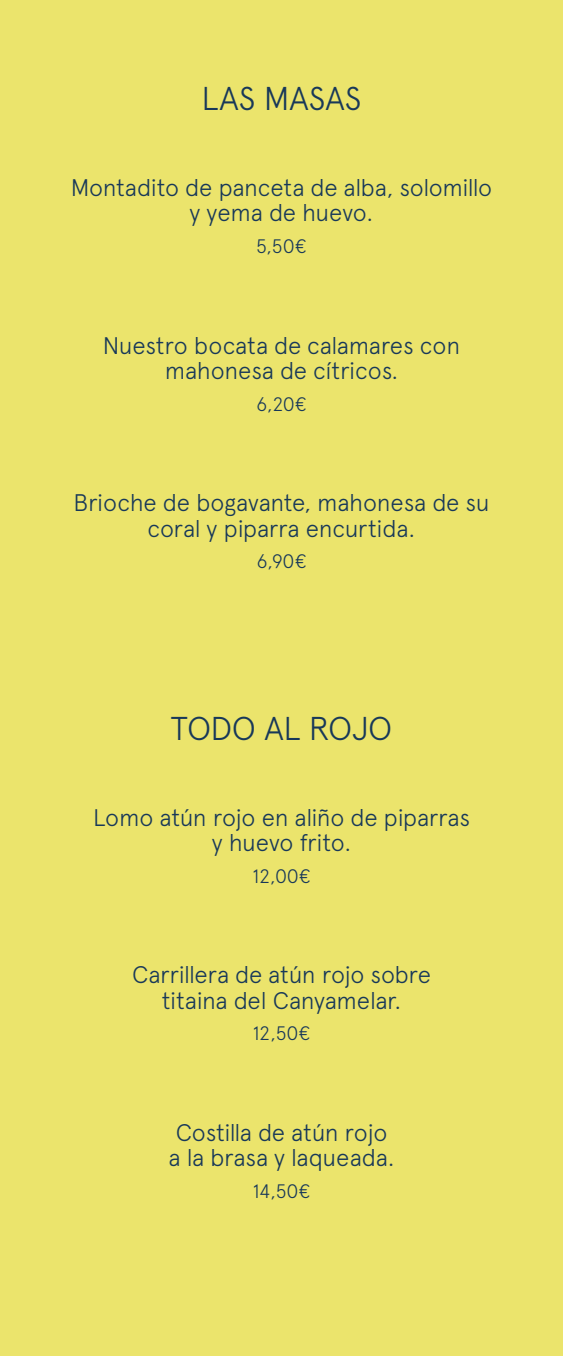
<style>
.page{position:relative;width:563px;height:1356px;background:#fff}
.page>*{position:absolute;margin:0;border:0;box-sizing:border-box;transform-origin:0 0}
.t1{font:300 33px "Apercu";letter-spacing:-.005em;color:#183859}
.t2{font:300 24px/25.5px "Apercu";letter-spacing:-.015em;color:#183859;text-align:center}
.t3{font:300 19.5px "Apercu";letter-spacing:-.015em;color:#183859}
</style>
<div class="page">
<div style="left:0;top:0;width:562px;height:1355px;background:#ebe46c"></div>
<h1 class="t1" style="left:201px;top:79px;width:161px">LAS MASAS</h1>
<p class="t2" style="left:71px;top:174px;width:423px">Montadito de panceta de alba, solomillo y yema de huevo.</p>
<p class="t3" style="left:256px;top:234px;width:52px">5,50€</p>
<p class="t2" style="left:103px;top:332px;width:359px">Nuestro bocata de calamares con mahonesa de cítricos.</p>
<p class="t3" style="left:256px;top:392px;width:52px">6,20€</p>
<p class="t2" style="left:73px;top:489px;width:417px">Brioche de bogavante, mahonesa de su coral y piparra encurtida.</p>
<p class="t3" style="left:256px;top:549px;width:52px">6,90€</p>
<h1 class="t1" style="left:171px;top:708px;width:223px">TODO AL ROJO</h1>
<p class="t2" style="left:93px;top:804px;width:378px">Lomo atún rojo en aliño de piparras y huevo frito.</p>
<p class="t3" style="left:252px;top:864px;width:60px">12,00€</p>
<p class="t2" style="left:132px;top:961px;width:300px">Carrillera de atún rojo sobre titaina del Canyamelar.</p>
<p class="t3" style="left:253px;top:1021px;width:59px">12,50€</p>
<p class="t2" style="left:168px;top:1119px;width:228px">Costilla de atún rojo a la brasa y laqueada.</p>
<p class="t3" style="left:253px;top:1179px;width:59px">14,50€</p>
</div>
